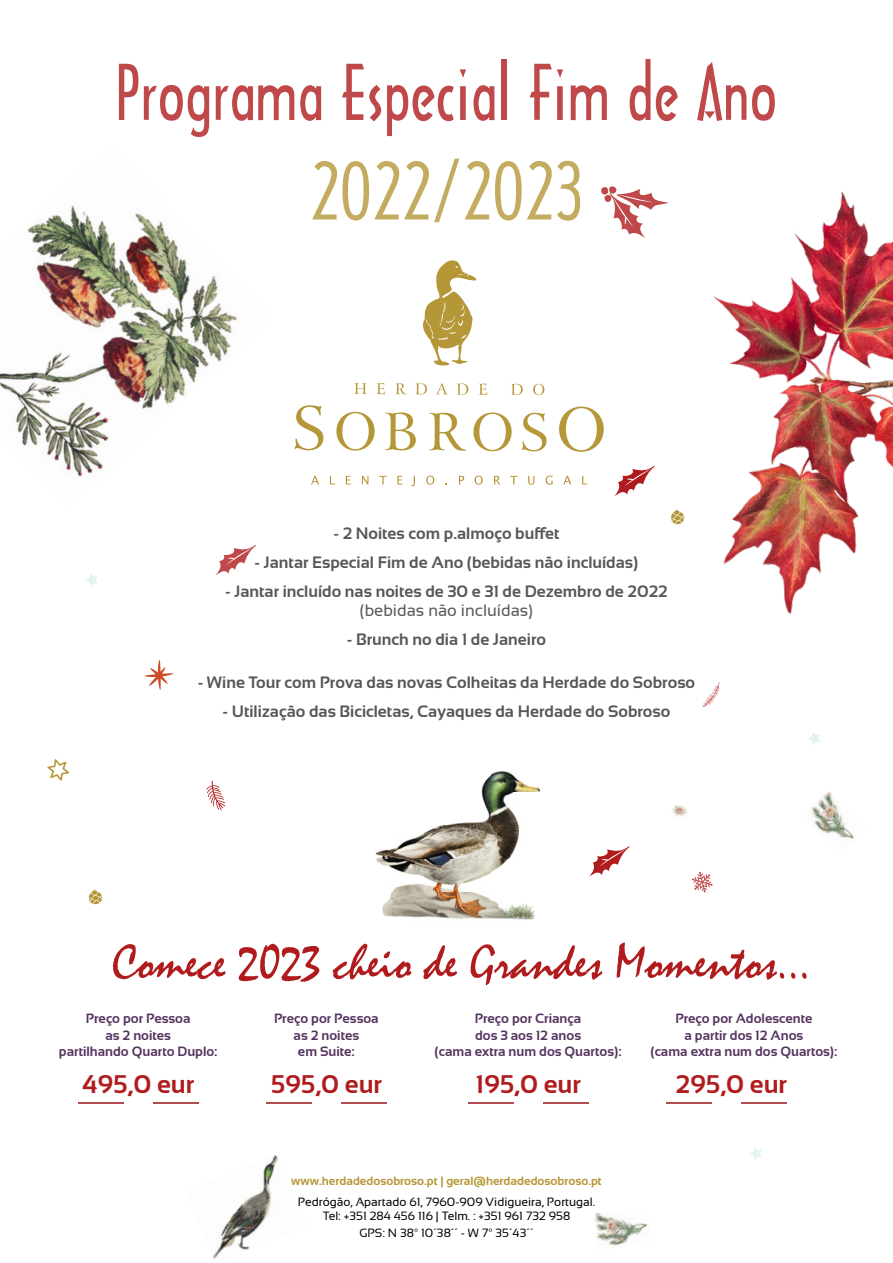
<style>
.page{position:relative;width:893px;height:1263px;background:#fff}
.page>*{position:absolute;margin:0;border:0;box-sizing:border-box;transform-origin:0 0}
.t1{font:74.85px "Architecture Plain";color:#b59738}
.t2{font:72.9px "Architecture Plain";color:#b01c1d}
.t3{font:50.55px "Mistral";color:#b01c1d}
.t4{font:700 25.5px "Sansation";color:#b01c1d}
.t5{font:700 16.5px "Sansation";color:#575756}
.t6{font:16.5px "Sansation";color:#575756}
.t7{font:700 13.5px/16.2px "Sansation";color:#553360;text-align:center}
.t8{font:12px/14.4px "Sansation";color:#000;text-align:center}
.t9{font:700 12px "Sansation";color:#b59738}
</style>
<div class="page">
<img style="left:27px;top:214px;width:190px;height:69px">
<img style="left:166px;top:283px;width:71px;height:121px">
<img style="left:43px;top:283px;width:123px;height:126px">
<img style="left:0;top:370px;width:123px;height:107px">
<img style="left:375px;top:771px;width:166px;height:149px">
<img style="left:239px;top:1155px;width:40px;height:53px">
<img style="left:212px;top:1208px;width:38px;height:51px">
<img style="left:246px;top:1190px;width:33px;height:54px">
<hr style="left:153px;top:1102px;width:46px;height:1px;background:#9f1f23">
<hr style="left:78px;top:1102px;width:46px;height:1px;background:#9f1f23">
<hr style="left:341px;top:1102px;width:46px;height:1px;background:#9f1f23">
<hr style="left:266px;top:1102px;width:46px;height:1px;background:#9f1f23">
<hr style="left:543px;top:1102px;width:46px;height:1px;background:#9f1f23">
<hr style="left:469px;top:1102px;width:45px;height:1px;background:#9f1f23">
<hr style="left:741px;top:1102px;width:46px;height:1px;background:#9f1f23">
<hr style="left:666px;top:1102px;width:46px;height:1px;background:#9f1f23">
<svg style="left:295px;top:405px;width:28px;height:45px"></svg>
<svg style="left:336px;top:412px;width:39px;height:39px"></svg>
<svg style="left:385px;top:412px;width:31px;height:38px"></svg>
<svg style="left:429px;top:413px;width:37px;height:38px"></svg>
<svg style="left:473px;top:412px;width:39px;height:39px"></svg>
<svg style="left:522px;top:413px;width:25px;height:38px"></svg>
<svg style="left:559px;top:406px;width:45px;height:46px"></svg>
<svg style="left:354px;top:383px;width:13px;height:11px"></svg>
<svg style="left:377px;top:383px;width:8px;height:11px"></svg>
<svg style="left:395px;top:383px;width:11px;height:11px"></svg>
<svg style="left:415px;top:383px;width:12px;height:11px"></svg>
<svg style="left:437px;top:383px;width:10px;height:11px"></svg>
<svg style="left:457px;top:383px;width:11px;height:12px"></svg>
<svg style="left:479px;top:384px;width:8px;height:11px"></svg>
<svg style="left:511px;top:384px;width:12px;height:11px"></svg>
<svg style="left:533px;top:384px;width:11px;height:11px"></svg>
<svg style="left:311px;top:476px;width:8px;height:8px"></svg>
<svg style="left:330px;top:476px;width:5px;height:8px"></svg>
<svg style="left:346px;top:476px;width:5px;height:8px"></svg>
<svg style="left:362px;top:476px;width:6px;height:8px"></svg>
<svg style="left:379px;top:476px;width:8px;height:8px"></svg>
<svg style="left:397px;top:476px;width:5px;height:8px"></svg>
<svg style="left:411px;top:476px;width:4px;height:10px"></svg>
<svg style="left:426px;top:476px;width:8px;height:9px"></svg>
<svg style="left:459px;top:476px;width:5px;height:8px"></svg>
<svg style="left:475px;top:476px;width:8px;height:9px"></svg>
<svg style="left:494px;top:476px;width:6px;height:8px"></svg>
<svg style="left:510px;top:476px;width:7px;height:8px"></svg>
<svg style="left:528px;top:476px;width:6px;height:9px"></svg>
<svg style="left:546px;top:476px;width:7px;height:9px"></svg>
<svg style="left:563px;top:476px;width:8px;height:8px"></svg>
<svg style="left:582px;top:476px;width:5px;height:8px"></svg>
<svg style="left:423px;top:260px;width:53px;height:106px"></svg>
<svg style="left:601px;top:186px;width:67px;height:52px"></svg>
<svg style="left:145px;top:660px;width:28px;height:30px"></svg>
<svg style="left:47px;top:759px;width:22px;height:22px"></svg>
<svg style="left:206px;top:781px;width:20px;height:29px"></svg>
<img style="left:811px;top:791px;width:27px;height:39px">
<img style="left:821px;top:809px;width:33px;height:30px">
<img style="left:672px;top:805px;width:15px;height:12px">
<svg style="left:702px;top:682px;width:18px;height:25px"></svg>
<svg style="left:614px;top:465px;width:41px;height:31px"></svg>
<svg style="left:589px;top:846px;width:41px;height:30px"></svg>
<svg style="left:216px;top:545px;width:40px;height:30px"></svg>
<img style="left:713px;top:191px;width:180px;height:423px">
<svg style="left:692px;top:872px;width:21px;height:20px"></svg>
<svg style="left:89px;top:889px;width:13px;height:15px"></svg>
<svg style="left:671px;top:509px;width:13px;height:16px"></svg>
<svg style="left:750px;top:1147px;width:12px;height:13px"></svg>
<svg style="left:86px;top:574px;width:12px;height:12px"></svg>
<svg style="left:808px;top:732px;width:12px;height:13px"></svg>
<img style="left:595px;top:1213px;width:26px;height:33px">
<img style="left:621px;top:1219px;width:27px;height:25px">
<h2 class="t2" style="left:116px;top:47px;width:663px">Programa Especial Fim de Ano</h2>
<h1 class="t1" style="left:310px;top:145px;width:275px">2022/2023</h1>
<p class="t5" style="left:333px;top:524px;width:228px">- 2 Noites com p.almoço buffet</p>
<p class="t5" style="left:255px;top:553px;width:385px">- Jantar Especial Fim de Ano (bebidas não incluídas)</p>
<p class="t5" style="left:225px;top:582px;width:444px">- Jantar incluído nas noites de 30 e 31 de Dezembro de 2022</p>
<p class="t6" style="left:360px;top:601px;width:175px">(bebidas não incluídas)</p>
<p class="t5" style="left:347px;top:630px;width:201px">- Brunch no dia 1 de Janeiro</p>
<p class="t5" style="left:198px;top:673px;width:499px">- Wine Tour com Prova das novas Colheitas da Herdade do Sobroso</p>
<p class="t5" style="left:223px;top:702px;width:449px">- Utilização das Bicicletas, Cayaques da Herdade do Sobroso</p>
<h3 class="t3" style="left:112px;top:932px;width:700px">Comece 2023 cheio de Grandes Momentos...</h3>
<p class="t7" style="left:59px;top:1010px;width:160px">Preço por Pessoa<br>as 2 noites<br>partilhando Quarto Duplo:</p>
<p class="t7" style="left:274px;top:1010px;width:106px">Preço por Pessoa as 2 noites<br>em Suite:</p>
<p class="t7" style="left:435px;top:1010px;width:188px">Preço por Criança<br>dos 3 aos 12 anos<br>(cama extra num dos Quartos):</p>
<p class="t7" style="left:650px;top:1010px;width:188px">Preço por Adolescente<br>a partir dos 12 Anos<br>(cama extra num dos Quartos):</p>
<h3 class="t4" style="left:82px;top:1070px;width:114px">495,0 eur</h3>
<h3 class="t4" style="left:271px;top:1070px;width:113px">595,0 eur</h3>
<h3 class="t4" style="left:475px;top:1070px;width:107px">195,0 eur</h3>
<h3 class="t4" style="left:675px;top:1070px;width:113px">295,0 eur</h3>
<p class="t9" style="left:291px;top:1174px;width:312px">www.herdadedosobroso.pt | geral@herdadedosobroso.pt</p>
<p class="t8" style="left:298px;top:1194px;width:299px">Pedrógão, Apartado 61, 7960-909 Vidigueira, Portugal.<br>Tel: +351 284 456 116 | Telm. : +351 961 732 958</p>
<p class="t8" style="left:359px;top:1226px;width:176px">GPS: N 38º 10´38´´ - W 7º 35´43´´</p>
</div>
